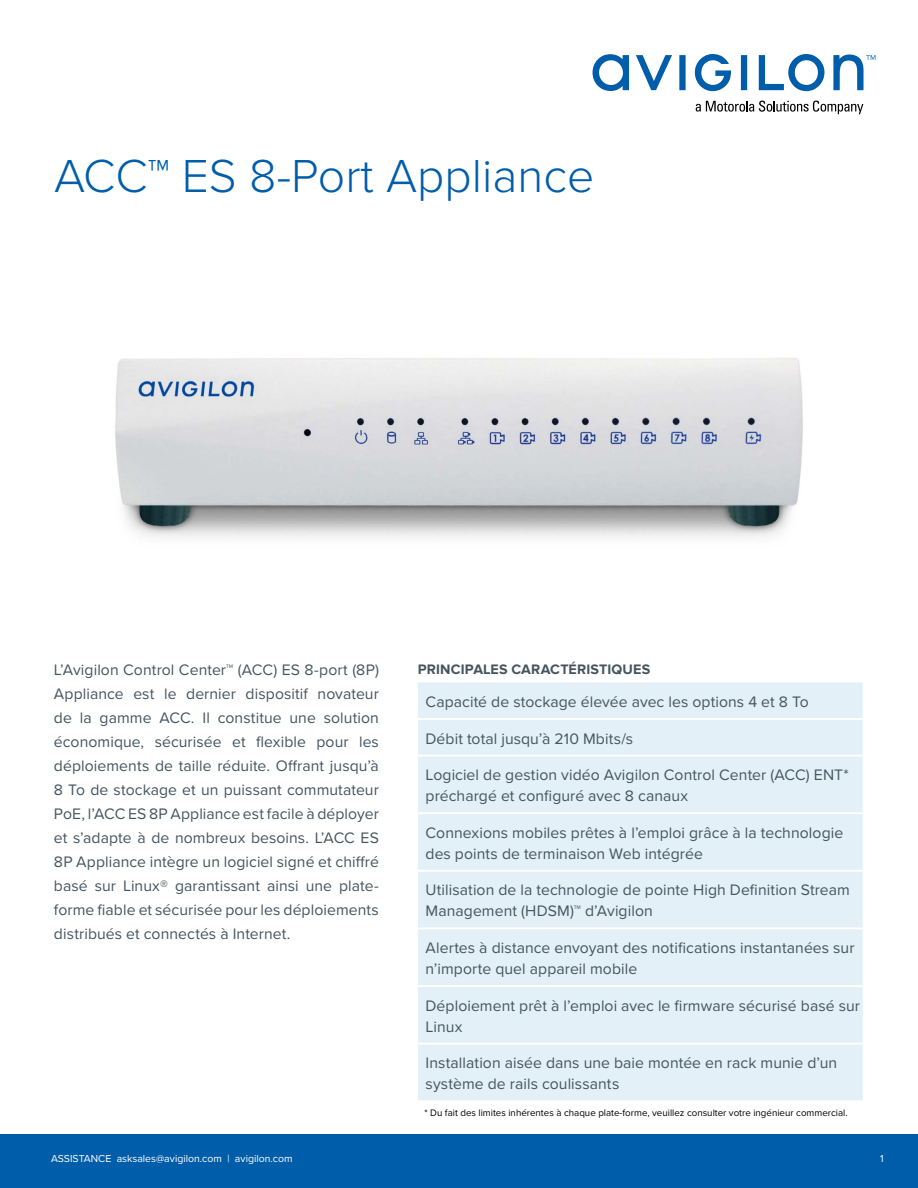
<style>
.page{position:relative;width:918px;height:1188px;background:#fff}
.page>*{position:absolute;margin:0;border:0;box-sizing:border-box;transform-origin:0 0}
.t1{font:300 48px "Proxima Nova";color:#005daa}
.t2{font:15.75px/24px "Proxima Nova";letter-spacing:.005em;color:#455560}
.t3{font:700 14.25px "Proxima Nova";letter-spacing:.01em;color:#455560}
.t4{font:10.5px "Proxima Nova";color:#fff}
.t5{font:9.75px "Proxima Nova";color:#000}
</style>
<div class="page">
<div style="left:0;top:1134px;width:918px;height:54px;background:#005daa"></div>
<svg style="left:593px;top:54px;width:282px;height:37px"></svg>
<svg style="left:696px;top:101px;width:167px;height:13px"></svg>
<div style="left:418px;top:682px;width:445px;height:418px;background:#e3f0f7"></div>
<hr style="left:418px;top:718px;width:445px;height:2px;background:#fff">
<hr style="left:418px;top:755px;width:445px;height:2px;background:#fff">
<hr style="left:418px;top:812px;width:445px;height:2px;background:#fff">
<hr style="left:418px;top:870px;width:445px;height:2px;background:#fff">
<hr style="left:418px;top:1043px;width:445px;height:2px;background:#fff">
<hr style="left:418px;top:927px;width:445px;height:2px;background:#fff">
<hr style="left:418px;top:985px;width:445px;height:2px;background:#fff">
<img style="left:115px;top:358px;width:688px;height:180px">
<h1 class="t1" style="left:54px;top:147px;width:542px">ACC™ ES 8-Port Appliance</h1>
<p class="t2" style="left:54px;top:658px;width:326px;text-align:justify">L’Avigilon Control Center™ (ACC) ES 8-port (8P)<br>Appliance est le dernier dispositif novateur de la gamme ACC. Il constitue une solution économique, sécurisée et flexible pour les déploiements de taille réduite. Offrant jusqu’à 8 To de stockage et un puissant commutateur PoE, l’ACC ES 8P Appliance est facile à déployer et s’adapte à de nombreux besoins. L’ACC ES 8P Appliance intègre un logiciel signé et chiffré basé sur Linux® garantissant ainsi une plate&shy;forme fiable et sécurisée pour les déploiements distribués et connectés à Internet.</p>
<p class="t3" style="left:418px;top:661px;width:234px">PRINCIPALES CARACTÉRISTIQUES</p>
<p class="t2" style="left:426px;top:690px;width:385px">Capacité de stockage élevée avec les options 4 et 8 To</p>
<p class="t2" style="left:426px;top:727px;width:209px">Débit total jusqu’à 210 Mbits/s</p>
<p class="t2" style="left:426px;top:765px;width:425px;line-height:21px">Logiciel de gestion vidéo Avigilon Control Center (ACC) ENT* préchargé et configuré avec 8 canaux</p>
<p class="t2" style="left:426px;top:822px;width:419px;line-height:21px">Connexions mobiles prêtes à l’emploi grâce à la technologie des points de terminaison Web intégrée</p>
<p class="t2" style="left:426px;top:880px;width:426px;line-height:21px">Utilisation de la technologie de pointe High Definition Stream<br>Management (HDSM)™ d’Avigilon</p>
<p class="t2" style="left:426px;top:938px;width:431px;line-height:21px">Alertes à distance envoyant des notifications instantanées sur n’importe quel appareil mobile</p>
<p class="t2" style="left:426px;top:995px;width:436px;line-height:21px">Déploiement prêt à l’emploi avec le firmware sécurisé basé sur<br>Linux</p>
<p class="t2" style="left:426px;top:1053px;width:413px;line-height:21px">Installation aisée dans une baie montée en rack munie d’un système de rails coulissants</p>
<p class="t5" style="left:424px;top:1107px;width:425px">* Du fait des limites inhérentes à chaque plate-forme, veuillez consulter votre ingénieur commercial.</p>
<p class="t4" style="left:51px;top:1152px;width:243px">ASSISTANCE asksales@avigilon.com | avigilon.com</p>
<p class="t4" style="left:880px;top:1152px;width:5px">1</p>
</div>
